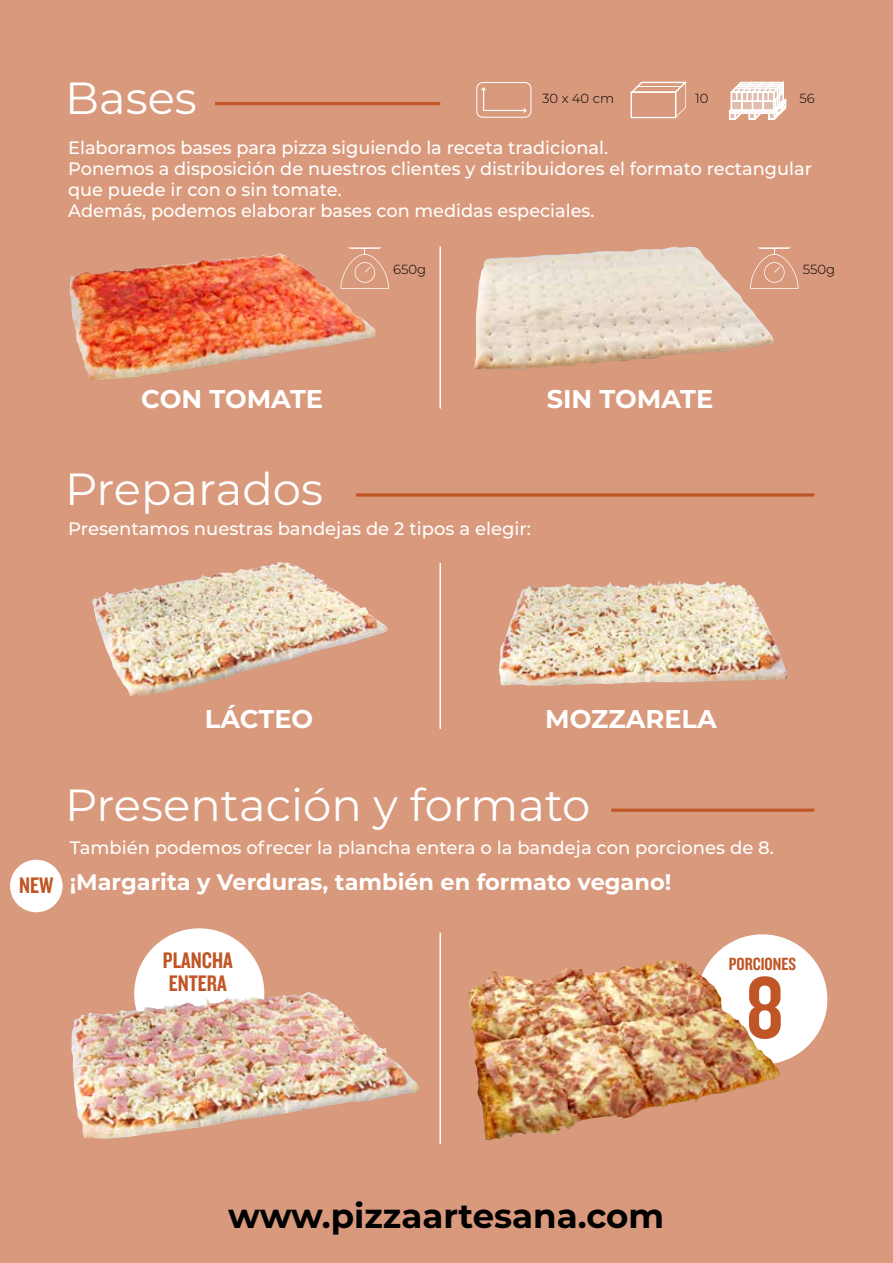
<style>
.page{position:relative;width:893px;height:1263px;background:#d9997c}
.page>*{position:absolute;margin:0;border:0;box-sizing:border-box;transform-origin:0 0}
.t1{font:90.15px "Knockout HTF49 Liteweight";color:#c05626}
.t2{font:45px "Montserrat";color:#fff}
.t3{font:700 34.05px "Montserrat";color:#000}
.t4{font:700 25.65px "Montserrat";color:#fff}
.t5{font:23.4px/22.5px "Knockout HTF49 Liteweight";color:#c05626}
.t6{font:700 22.5px "Montserrat";color:#fff}
.t7{font:18.3px "Knockout HTF49 Liteweight";color:#c05626}
.t8{font:500 18px/21px "Montserrat";color:#fff}
.t9{font:300 13.2px "Montserrat";color:#000}
</style>
<div class="page">
<svg style="left:630px;top:82px;width:57px;height:36px"></svg>
<div style="left:631px;top:92px;width:45px;height:26px;border:1px solid #fff"></div>
<hr style="left:637px;top:86px;width:44px;height:1px;background:#fff">
<svg style="left:476px;top:82px;width:55px;height:36px"></svg>
<svg style="left:728px;top:81px;width:59px;height:39px"></svg>
<svg style="left:348px;top:247px;width:41px;height:42px"></svg>
<svg style="left:774px;top:247px;width:24px;height:42px"></svg>
<hr style="left:215px;top:102px;width:225px;height:3px;background:#c05626">
<svg style="left:611px;top:808px;width:203px;height:4px"></svg>
<hr style="left:439px;top:933px;width:2px;height:211px;background:#fff">
<svg style="left:697px;top:934px;width:130px;height:130px;background:#f4e9de"></svg>
<div style="left:134px;top:928px;width:130px;height:130px;background:#fff;border-radius:50%"></div>
<div style="left:10px;top:860px;width:53px;height:52px;background:#fff;border-radius:50%"></div>
<img style="left:468px;top:961px;width:193px;height:180px">
<hr style="left:439px;top:247px;width:2px;height:161px;background:#fff">
<img style="left:69px;top:253px;width:307px;height:127px">
<img style="left:474px;top:246px;width:300px;height:125px">
<svg style="left:356px;top:493px;width:458px;height:4px;background:#c46337"></svg>
<hr style="left:439px;top:563px;width:2px;height:166px;background:#fff">
<img style="left:92px;top:563px;width:296px;height:134px">
<img style="left:499px;top:581px;width:288px;height:105px">
<img style="left:71px;top:992px;width:348px;height:147px">
<h2 class="t2" style="left:65px;top:67px;width:133px">Bases</h2>
<p class="t8" style="left:68px;top:137px;width:745px">Elaboramos bases para pizza siguiendo la receta tradicional.<br>Ponemos a disposición de nuestros clientes y distribuidores el formato rectangular que puede ir con o sin tomate.<br>Además, podemos elaborar bases con medidas especiales.</p>
<p class="t9" style="left:542px;top:89px;width:73px">30 x 40 cm</p>
<p class="t9" style="left:695px;top:89px;width:15px">10</p>
<p class="t9" style="left:799px;top:89px;width:17px">56</p>
<p class="t9" style="left:393px;top:261px;width:35px">650g</p>
<p class="t9" style="left:803px;top:261px;width:34px">550g</p>
<h3 class="t4" style="left:141px;top:381px;width:183px">CON TOMATE</h3>
<h3 class="t4" style="left:547px;top:381px;width:168px">SIN TOMATE</h3>
<h2 class="t2" style="left:65px;top:458px;width:259px">Preparados</h2>
<p class="t8" style="left:68px;top:517px;width:464px">Presentamos nuestras bandejas de 2 tipos a elegir:</p>
<h3 class="t4" style="left:205px;top:700px;width:110px">LÁCTEO</h3>
<h3 class="t4" style="left:545px;top:700px;width:173px">MOZZARELA</h3>
<p class="t5" style="left:19px;top:875px;width:36px">NEW</p>
<h2 class="t2" style="left:65px;top:774px;width:527px">Presentación y formato</h2>
<p class="t8" style="left:70px;top:837px;width:706px">También podemos ofrecer la plancha entera o la bandeja con porciones de 8.</p>
<p class="t6" style="left:70px;top:866px;width:603px">¡Margarita y Verduras, también en formato vegano!</p>
<p class="t5" style="left:163px;top:950px;width:71px">PLANCHA<br>ENTERA</p>
<p class="t7" style="left:729px;top:954px;width:69px">PORCIONES</p>
<h1 class="t1" style="left:746px;top:962px;width:40px">8</h1>
<h3 class="t3" style="left:228px;top:1191px;width:437px">www.pizzaartesana.com</h3>
</div>
